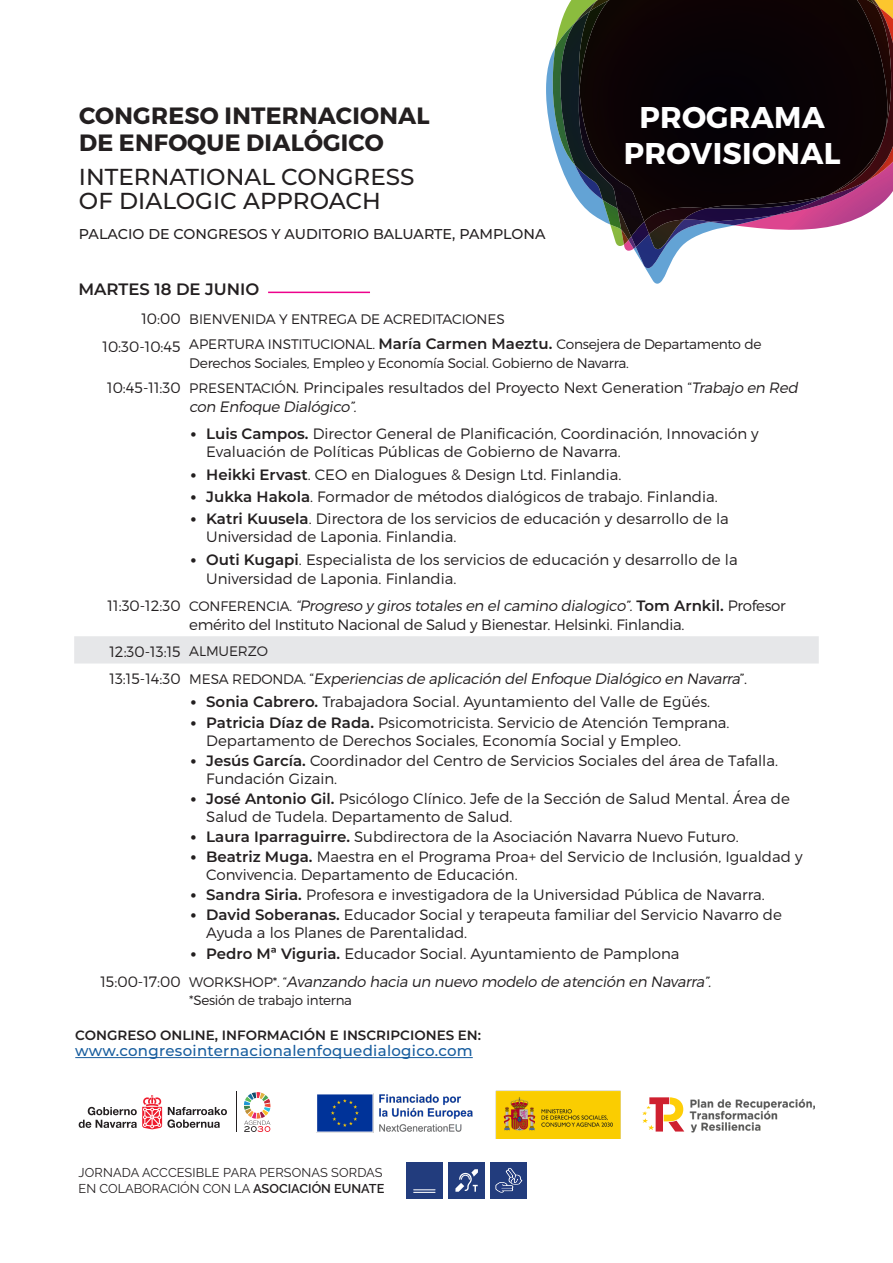
<style>
.page{position:relative;width:893px;height:1263px;background:#fff}
.page>*{position:absolute;margin:0;border:0;box-sizing:border-box;transform-origin:0 0}
.t1{font:700 30px "Montserrat";letter-spacing:.01em;color:#fff}
.t2{font:700 23.55px/26.8px "Montserrat";letter-spacing:.01em;color:#231f20}
.t3{font:500 23.1px/24.6px "Montserrat";color:#231f20}
.t4{font:600 16.5px "Montserrat";color:#231f20}
.t5{font:300 15px/18px "Montserrat";color:#231f20}
.t6{font:300 15px/18.8px "Montserrat";letter-spacing:-.02em;color:#231f20}
.t7{font:italic 300 15px "Montserrat";color:#231f20}
.t8{font:500 15px "Montserrat";letter-spacing:.02em;color:#175d9e}
.t9{font:500 14.25px "Montserrat";color:#231f20}
.t10{font:300 13.8px/18.8px "Montserrat";letter-spacing:-.02em;color:#231f20}
.t11{font:600 13.5px "Montserrat";color:#231f20}
.t12{font:300 13.5px "Montserrat";letter-spacing:-.02em;color:#231f20}
.t13{font:12.75px/15.8px "Raleway";color:#231f20}
.s1{font-weight:600;font-size:15px}
.s2{font-size:13.8px}
.s3{font-weight:400;font-style:italic}
.s4{font-style:italic}
.s5{font-family:"Lato"}
.s6{font-weight:600}
.s7{font-style:normal;font-size:13.8px}
.s8{font-style:normal}
</style>
<div class="page">
<svg style="left:828px;top:196px;width:61px;height:31px"></svg>
<img style="left:878px;top:4px;width:15px;height:192px">
<img style="left:878px;top:0;width:13px;height:195px">
<svg style="left:546px;top:0;width:87px;height:251px"></svg>
<img style="left:550px;top:23px;width:28px;height:207px">
<img style="left:561px;top:11px;width:18px;height:198px">
<img style="left:636px;top:249px;width:43px;height:19px">
<img style="left:628px;top:240px;width:53px;height:9px">
<img style="left:617px;top:237px;width:14px;height:3px">
<img style="left:631px;top:237px;width:64px;height:10px">
<img style="left:578px;top:90px;width:123px;height:147px">
<img style="left:644px;top:222px;width:184px;height:12px">
<img style="left:579px;top:0;width:299px;height:222px">
<div style="left:74px;top:636px;width:745px;height:27px;background:#e6e7e9"></div>
<hr style="left:268px;top:292px;width:102px;height:1px;background:#ed028c">
<img style="left:316px;top:1090px;width:498px;height:48px">
<div style="left:629px;top:1082px;width:58px;height:61px;background:#fff"></div>
<svg style="left:79px;top:1095px;width:148px;height:34px"></svg>
<hr style="left:236px;top:1092px;width:1px;height:40px;background:#231f20">
<svg style="left:244px;top:1092px;width:27px;height:40px"></svg>
<div style="left:448px;top:1162px;width:37px;height:37px;background:#223c7d"></div>
<svg style="left:455px;top:1169px;width:23px;height:23px"></svg>
<div style="left:406px;top:1162px;width:37px;height:37px;background:#223c7d"></div>
<svg style="left:413px;top:1189px;width:23px;height:4px"></svg>
<div style="left:490px;top:1162px;width:37px;height:37px;background:#223c7d"></div>
<svg style="left:495px;top:1168px;width:27px;height:25px"></svg>
<svg style="left:642px;top:1097px;width:42px;height:34px"></svg>
<hr style="left:75px;top:1057px;width:398px;height:1px;background:#175d9e">
<p class="t2" style="left:79px;top:103px;width:352px">CONGRESO INTERNACIONAL<br>DE ENFOQUE DIALÓGICO</p>
<p class="t3" style="left:79px;top:163px;width:337px">INTERNATIONAL CONGRESS<br>OF DIALOGIC APPROACH</p>
<p class="t9" style="left:79px;top:224px;width:468px">PALACIO DE CONGRESOS Y AUDITORIO BALUARTE, PAMPLONA</p>
<p class="t1" style="left:639px;top:99px;width:187px">PROGRAMA</p>
<p class="t1" style="left:624px;top:134px;width:218px">PROVISIONAL</p>
<p class="t4" style="left:78px;top:277px;width:183px">MARTES 18 DE JUNIO</p>
<p class="t5" style="left:141px;top:310px;width:41px">10:00</p>
<p class="t10" style="left:189px;top:309px;width:317px">BIENVENIDA Y ENTREGA DE ACREDITACIONES</p>
<p class="t5" style="left:102px;top:337px;width:80px">10:30-10:45</p>
<p class="t10" style="left:189px;top:335px;width:574px">APERTURA INSTITUCIONAL. <span class="s1">María Carmen Maeztu.</span> Consejera de Departamento de<br>Derechos Sociales, Empleo y Economía Social. Gobierno de Navarra.</p>
<p class="t5" style="left:107px;top:379px;width:75px">10:45-11:30</p>
<p class="t5" style="left:189px;top:378px;width:613px;line-height:18.8px"><span class="s2">PRESENTACIÓN</span><span class="s3">.</span> Principales resultados del Proyecto Next Generation “<span class="s4">Trabajo en Red con Enfoque Dialógico”.</span></p>
<p class="t5" style="left:206px;top:425px;width:554px;text-indent:-17px"><span class="s5">•</span> <span class="s6">Luis Campos.</span> Director General de Planificación, Coordinación, Innovación y<br>Evaluación de Políticas Públicas de Gobierno de Navarra.</p>
<p class="t5" style="left:189px;top:465px;width:434px"><span class="s5">•</span> <span class="s6">Heikki Ervast</span>. CEO en Dialogues &amp; Design Ltd. Finlandia.</p>
<p class="t5" style="left:189px;top:487px;width:530px"><span class="s5">•</span> <span class="s6">Jukka Hakola</span>. Formador de métodos dialógicos de trabajo. Finlandia.</p>
<p class="t5" style="left:206px;top:509px;width:524px;text-indent:-17px"><span class="s5">•</span> <span class="s6">Katri Kuusela</span>. Directora de los servicios de educación y desarrollo de la<br>Universidad de Laponia. Finlandia.</p>
<p class="t5" style="left:206px;top:550px;width:533px;line-height:18.8px;text-indent:-17px"><span class="s5">•</span> <span class="s6">Outi Kugapi</span>. Especialista de los servicios de educación y desarrollo de la<br>Universidad de Laponia. Finlandia.</p>
<p class="t5" style="left:108px;top:596px;width:75px">11:30-12:30</p>
<p class="t6" style="left:189px;top:596px;width:598px"><span class="s2">CO N F E R E N C I A.</span> <span class="s4">“Progreso y giros totales en elcamino dialogico”.</span> <span class="s6">To m A r n ki l .</span> P rofeso r emérito del Instituto Nacional de Salud y Bienestar. Helsinki. Finlandia.</p>
<p class="t5" style="left:109px;top:642px;width:73px">12:30-13:15</p>
<p class="t10" style="left:189px;top:641px;width:80px">ALMUERZO</p>
<p class="t5" style="left:109px;top:670px;width:73px">13:15-14:30</p>
<p class="t7" style="left:189px;top:670px;width:559px"><span class="s7">M E SA R E D O N DA.</span> <span class="s8">“</span> Experiencias de aplicación delEnfoque Dialógico en Navarra<span class="s8">” .</span></p>
<p class="t5" style="left:189px;top:693px;width:522px"><span class="s5">•</span> <span class="s6">Sonia Cabrero.</span> Trabajadora Social. Ayuntamiento del Valle de Egüés.</p>
<p class="t5" style="left:206px;top:713px;width:525px;text-indent:-17px"><span class="s5">•</span> <span class="s6">Patricia Díaz de Rada.</span> Psicomotricista. Servicio de Atención Temprana.<br>Departamento de Derechos Sociales, Economía Social y Empleo.</p>
<p class="t5" style="left:206px;top:751px;width:573px;text-indent:-17px"><span class="s5">•</span> <span class="s6">Jesús García.</span> Coordinador del Centro de Servicios Sociales del área de Tafalla.<br>Fundación Gizain.</p>
<p class="t5" style="left:206px;top:789px;width:585px;text-indent:-17px"><span class="s5">•</span> <span class="s6">José Antonio Gil.</span> Psicólogo Clínico. Jefe de la Sección de Salud Mental. Área de<br>Salud de Tudela. Departamento de Salud.</p>
<p class="t5" style="left:189px;top:827px;width:551px"><span class="s5">•</span> <span class="s6">Laura Iparraguirre.</span> Subdirectora de la Asociación Navarra Nuevo Futuro.</p>
<p class="t5" style="left:206px;top:847px;width:598px;text-indent:-17px"><span class="s5">•</span> <span class="s6">Beatriz Muga.</span> Maestra en el Programa Proa+ del Servicio de Inclusión, Igualdad y<br>Convivencia. Departamento de Educación.</p>
<p class="t5" style="left:189px;top:886px;width:577px"><span class="s5">•</span> <span class="s6">Sandra Siria.</span> Profesora e investigadora de la Universidad Pública de Navarra.</p>
<p class="t5" style="left:206px;top:906px;width:577px;text-indent:-17px"><span class="s5">•</span> <span class="s6">David Soberanas.</span> Educador Social y terapeuta familiar del Servicio Navarro de<br>Ayuda a los Planes de Parentalidad.</p>
<p class="t5" style="left:189px;top:945px;width:492px"><span class="s5">•</span> <span class="s6">Pedro Mª Viguria.</span> Educador Social. Ayuntamiento de Pamplona</p>
<p class="t5" style="left:100px;top:972px;width:82px">15:00-17:00</p>
<p class="t7" style="left:189px;top:972px;width:526px"><span class="s7">WO R KS H O P* . “</span>Avanzando hacia un nuevo modelo de atención en Navarra”.</p>
<p class="t12" style="left:189px;top:992px;width:164px">*Sesión de trabajo interna</p>
<p class="t11" style="left:75px;top:1025px;width:407px">CONGRESO ONLINE, INFORMACIÓN E INSCRIPCIONES EN:</p>
<p class="t8" style="left:75px;top:1040px;width:399px">www.congresointernacionalenfoquedialogico.com</p>
<p class="t13" style="left:79px;top:1165px;width:307px">JORNADA ACCCESIBLE PARA PERSONAS SORDAS<br>EN COLABORACIÓN CON LA <span class="s6">ASOCIACIÓN EUNATE</span></p>
</div>
